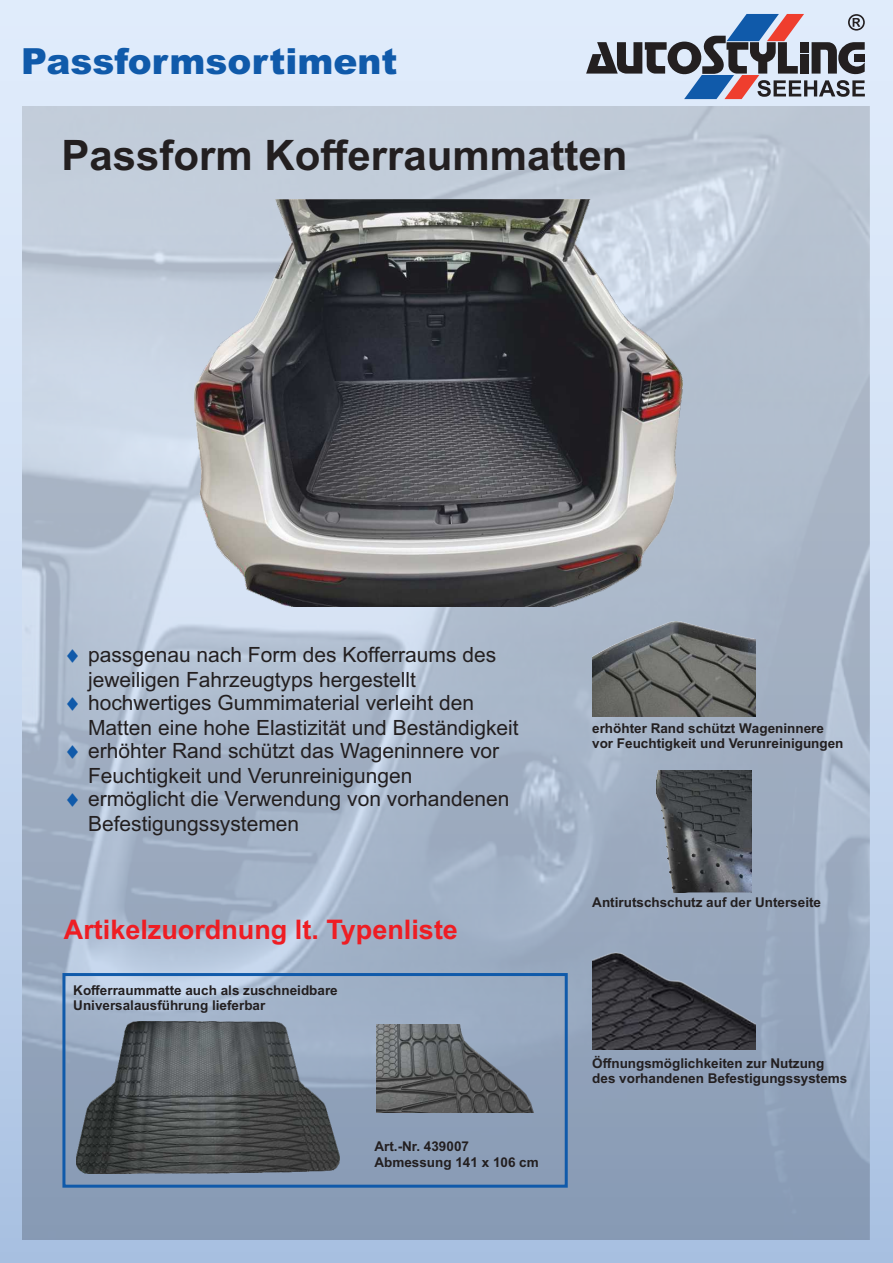
<style>
.page{position:relative;width:893px;height:1263px;background:#fff}
.page>*{position:absolute;margin:0;border:0;box-sizing:border-box;transform-origin:0 0}
.t1{font:700 42px "Arial";color:#231f20}
.t2{font:900 36px "Arial";color:#105aaa}
.t3{font:700 27px "Arial";color:#ee1d23}
.t4{font:21px/24.5px "Arial";color:#231f20}
.t5{font:700 13.5px/15.1px "Arial";color:#231f20}
.s1{color:#105aaa}
</style>
<div class="page">
<div style="left:0;top:0;width:893px;height:1263px;background:linear-gradient(to bottom,#e5f0fd,#acc2e1)"></div>
<img style="left:23px;top:106px;width:847px;height:1133px">
<img style="left:592px;top:594px;width:164px;height:123px">
<img style="left:656px;top:770px;width:95px;height:123px">
<img style="left:592px;top:939px;width:164px;height:110px">
<div style="left:62px;top:973px;width:506px;height:215px;border:3px solid #105aaa"></div>
<img style="left:77px;top:1022px;width:263px;height:152px">
<img style="left:376px;top:1024px;width:164px;height:88px">
<svg style="left:586px;top:14px;width:279px;height:85px;background:#9ea3b2"></svg>
<img style="left:194px;top:199px;width:489px;height:407px">
<h2 class="t2" style="left:21px;top:48px;width:378px">Passformsortiment</h2>
<h1 class="t1" style="left:61px;top:139px;width:568px">Passform Kofferraummatten</h1>
<p class="t4" style="left:88px;top:645px;width:410px;text-indent:-24px"><span class="s1">◻</span> passgenau nach Form des Kofferraums des jeweiligen Fahrzeugtyps hergestellt</p>
<p class="t4" style="left:88px;top:693px;width:432px;text-indent:-24px"><span class="s1">◻</span> hochwertiges Gummimaterial verleiht den<br>Matten eine hohe Elastizität und Beständigkeit</p>
<p class="t4" style="left:88px;top:740px;width:413px;text-indent:-24px"><span class="s1">◻</span> erhöhter Rand schützt das Wageninnere vor<br>Feuchtigkeit und Verunreinigungen</p>
<p class="t4" style="left:88px;top:788px;width:423px;text-indent:-24px"><span class="s1">◻</span> ermöglicht die Verwendung von vorhandenen<br>Befestigungssystemen</p>
<p class="t3" style="left:64px;top:919px;width:396px">Artikelzuordnung lt. Typenliste</p>
<p class="t5" style="left:73px;top:984px;width:266px">Kofferraummatte auch als zuschneidbare<br>Universalausführung lieferbar</p>
<p class="t5" style="left:374px;top:1140px;width:166px">Art.-Nr. 439007<br>Abmessung 141 x 106 cm</p>
<p class="t5" style="left:592px;top:721px;width:253px">erhöhter Rand schützt Wageninnere vor Feuchtigkeit und Verunreinigungen</p>
<p class="t5" style="left:592px;top:896px;width:230px">Antirutschschutz auf der Unterseite</p>
<p class="t5" style="left:592px;top:1057px;width:257px">Öffnungsmöglichkeiten zur Nutzung des vorhandenen Befestigungssystems</p>
</div>
